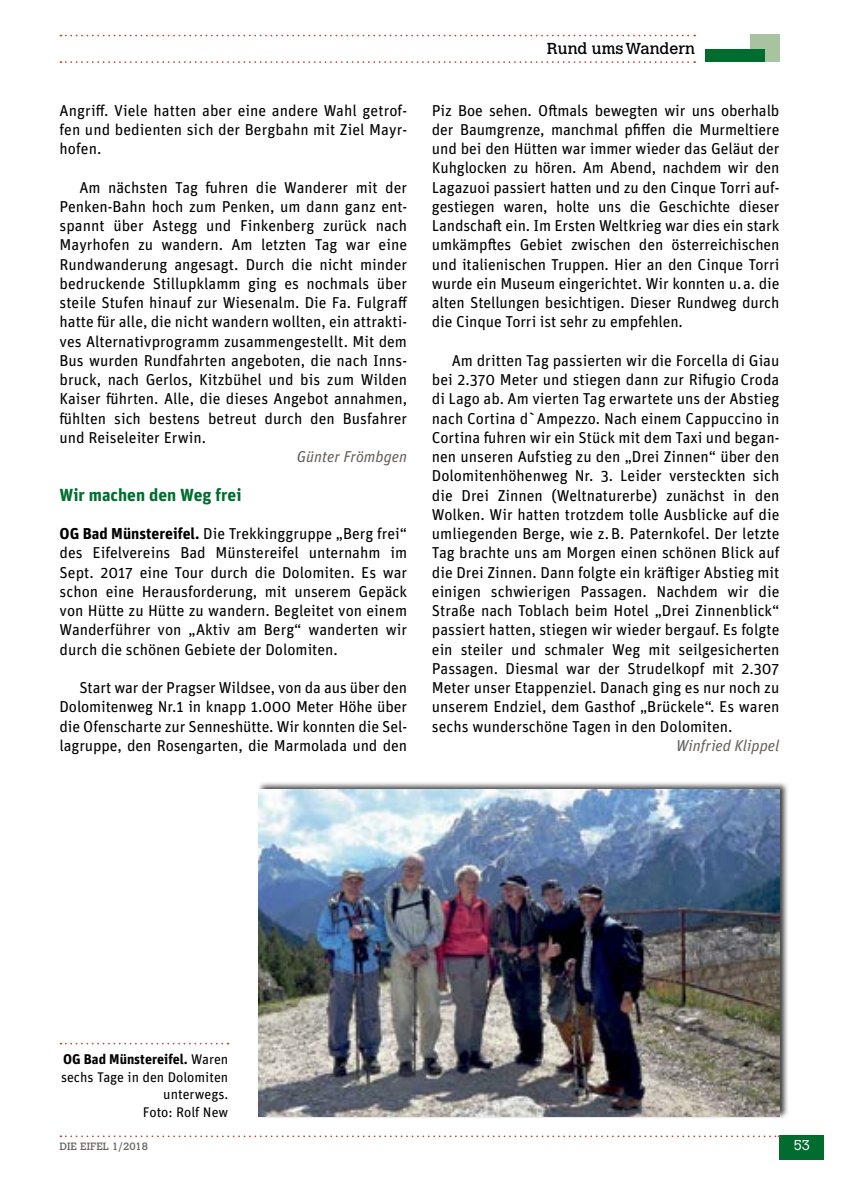
<style>
.page{position:relative;width:844px;height:1181px;background:#fff}
.page>*{position:absolute;margin:0;border:0;box-sizing:border-box;transform-origin:0 0}
.t1{font:700 17.5px "Unit OT";color:#006d2e}
.t2{font:15.75px/19.2px "Unit OT";color:#000;text-align:justify}
.t3{font:italic 15.75px "Unit OT";color:#66605c}
.t4{font:15.75px "Calvert";color:#000}
.t5{font:14px/17.5px "Unit OT";color:#000;text-align:right}
.t6{font:300 14px "Calvert";color:#fff}
.t7{font:10.5px "Calvert";color:#66605c}
.s1{font-weight:700}
</style>
<div class="page">
<svg style="left:60px;top:35px;width:635px;height:1px"></svg>
<svg style="left:60px;top:61px;width:635px;height:2px"></svg>
<div style="left:779px;top:1135px;width:44px;height:25px;background:#006d2e"></div>
<svg style="left:60px;top:1135px;width:719px;height:2px"></svg>
<div style="left:749px;top:35px;width:30px;height:27px;background:#a8c39f"></div>
<div style="left:704px;top:50px;width:60px;height:12px;background:#006d2e"></div>
<div style="left:256px;top:780px;width:532px;height:339px;background:#000;opacity:.75"></div>
<img style="left:258px;top:789px;width:521px;height:328px">
<svg style="left:60px;top:1042px;width:168px;height:2px"></svg>
<p class="t2" style="left:60px;top:100px;width:349px">Angriff. Viele hatten aber eine andere Wahl getrof&shy;fen und bedienten sich der Bergbahn mit Ziel Mayr&shy;hofen.</p>
<p class="t2" style="left:60px;top:177px;width:349px;text-indent:20px">Am nächsten Tag fuhren die Wanderer mit der Penken-Bahn hoch zum Penken, um dann ganz ent&shy;spannt über Astegg und Finkenberg zurück nach Mayrhofen zu wandern. Am letzten Tag war eine Rundwanderung angesagt. Durch die nicht minder bedruckende Stillupklamm ging es nochmals über steile Stufen hinauf zur Wiesenalm. Die Fa. Fulgraff hatte für alle, die nicht wandern wollten, ein attrakti&shy;ves Alternativprogramm zusammengestellt. Mit dem Bus wurden Rundfahrten angeboten, die nach Inns&shy;bruck, nach Gerlos, Kitzbühel und bis zum Wilden Kaiser führten. Alle, die dieses Angebot annahmen, fühlten sich bestens betreut durch den Busfahrer und Reiseleiter Erwin.</p>
<p class="t3" style="left:297px;top:447px;width:112px">Günter Frömbgen</p>
<p class="t1" style="left:60px;top:483px;width:183px">Wir machen den Weg frei</p>
<p class="t2" style="left:60px;top:524px;width:349px"><span class="s1">OG Bad Münstereifel.</span> Die Trekkinggruppe „Berg frei“ des Eifelvereins Bad Münstereifel unternahm im Sept. 2017 eine Tour durch die Dolomiten. Es war schon eine Herausforderung, mit unserem Gepäck von Hütte zu Hütte zu wandern. Begleitet von einem Wanderführer von „Aktiv am Berg“ wanderten wir durch die schönen Gebiete der Dolomiten.</p>
<p class="t2" style="left:60px;top:678px;width:349px;text-indent:20px">Start war der Pragser Wildsee, von da aus über den Dolomitenweg Nr.1 in knapp 1.000 Meter Höhe über die Ofenscharte zur Senneshütte. Wir konnten die Sel&shy;lagruppe, den Rosengarten, die Marmolada und den</p>
<p class="t4" style="left:546px;top:39px;width:150px">Rund ums Wandern</p>
<p class="t2" style="left:432px;top:100px;width:349px">Piz Boe sehen. Oftmals bewegten wir uns oberhalb der Baumgrenze, manchmal pfiffen die Murmeltiere und bei den Hütten war immer wieder das Geläut der Kuhglocken zu hören. Am Abend, nachdem wir den Lagazuoi passiert hatten und zu den Cinque Torri auf&shy;gestiegen waren, holte uns die Geschichte dieser Landschaft ein. Im Ersten Weltkrieg war dies ein stark umkämpftes Gebiet zwischen den österreichischen und italienischen Truppen. Hier an den Cinque Torri wurde ein Museum eingerichtet. Wir konnten u.a. die alten Stellungen besichtigen. Dieser Rundweg durch die Cinque Torri ist sehr zu empfehlen.</p>
<p class="t2" style="left:432px;top:350px;width:349px;text-indent:20px">Am dritten Tag passierten wir die Forcella di Giau bei 2.370 Meter und stiegen dann zur Rifugio Croda di Lago ab. Am vierten Tag erwartete uns der Abstieg nach Cortina d`Ampezzo. Nach einem Cappuccino in Cortina fuhren wir ein Stück mit dem Taxi und began&shy;nen unseren Aufstieg zu den „Drei Zinnen“ über den Dolomitenhöhenweg Nr. 3. Leider versteckten sich die Drei Zinnen (Weltnaturerbe) zunächst in den Wolken. Wir hatten trotzdem tolle Ausblicke auf die umliegenden Berge, wie z.B. Paternkofel. Der letzte Tag brachte uns am Morgen einen schönen Blick auf die Drei Zinnen. Dann folgte ein kräftiger Abstieg mit einigen schwierigen Passagen. Nachdem wir die Straße nach Toblach beim Hotel „Drei Zinnenblick“ passiert hatten, stiegen wir wieder bergauf. Es folgte ein steiler und schmaler Weg mit seilgesicherten Passagen. Diesmal war der Strudelkopf mit 2.307<br>Meter unser Etappenziel. Danach ging es nur noch zu unserem Endziel, dem Gasthof „Brückele“. Es waren sechs wunderschöne Tagen in den Dolomiten.</p>
<p class="t3" style="left:676px;top:735px;width:105px">Winfried Klippel</p>
<p class="t5" style="left:61px;top:1050px;width:169px"><span class="s1">OG Bad Münstereifel.</span> Waren sechs Tage in den Dolomiten unterwegs.<br>Foto: Rolf New</p>
<p class="t7" style="left:60px;top:1140px;width:90px">DIE EIFEL 1/2018</p>
<p class="t6" style="left:793px;top:1137px;width:18px">53</p>
</div>
